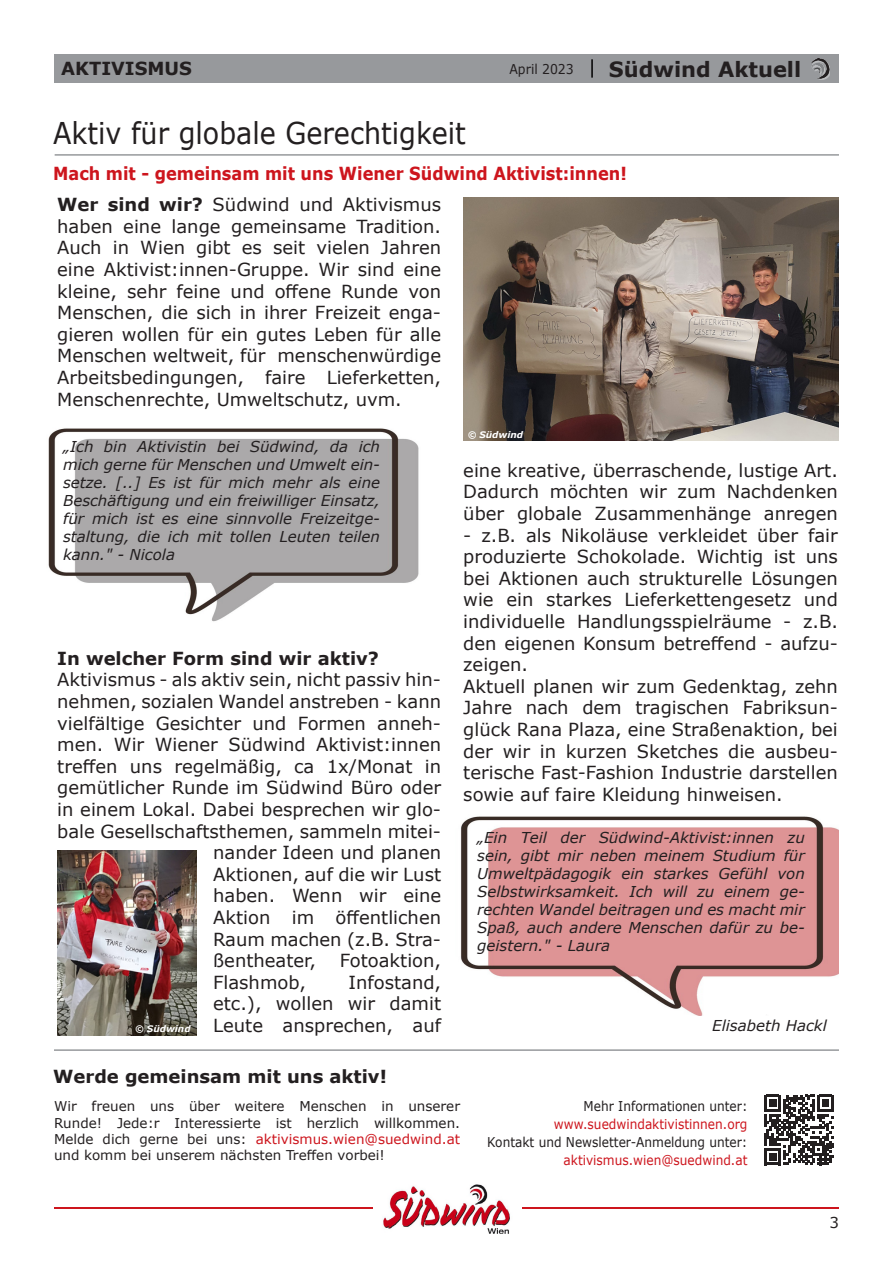
<style>
.page{position:relative;width:893px;height:1263px;background:#fff}
.page>*{position:absolute;margin:0;border:0;box-sizing:border-box;transform-origin:0 0}
.t1{font:30px "Verdana";color:#231f20;scale:.9 1}
.t2{font:700 21px "Verdana";color:#231f20}
.t3{font:18px/21.6px "Verdana";color:#231f20;text-align:justify}
.t4{font:700 18px "Verdana";color:#231f20}
.t5{font:700 18px "Verdana";color:#cd151d;scale:.9 1}
.t6{font:italic 15px/18px "Verdana";color:#231f20;text-align:justify}
.t7{font:15px "Verdana";color:#231f20}
.t8{font:13.5px/16.2px "Verdana";color:#231f20;text-align:justify}
.t9{font:13.5px "Verdana";color:#231f20;scale:.9 1}
.t10{font:13.5px "Verdana";color:#cd151d;scale:.9 1}
.t11{font:13.5px "Verdana";color:#231f20;scale:.92 1}
.t12{font:12.75px "Verdana";color:#231f20}
.t13{font:italic 700 9px "Verdana";color:#fff}
.s1{font-weight:700}
.s2{color:#cd151d}
</style>
<div class="page">
<div style="left:54px;top:54px;width:785px;height:29px;background:#97999c"></div>
<div style="left:812px;top:60px;width:18px;height:20px;background:#c7c8ca;opacity:.75"></div>
<img style="left:811px;top:59px;width:18px;height:19px">
<hr style="left:54px;top:1207px;width:318px;height:2px;background:#cd151d">
<hr style="left:522px;top:1207px;width:317px;height:2px;background:#cd151d">
<img style="left:383px;top:1184px;width:127px;height:50px">
<img style="left:48px;top:428px;width:371px;height:194px">
<hr style="left:55px;top:154px;width:784px;height:2px;background:#97999c">
<svg style="left:591px;top:59px;width:2px;height:19px"></svg>
<hr style="left:54px;top:1049px;width:785px;height:2px;background:#97999c">
<img style="left:57px;top:850px;width:140px;height:186px">
<svg style="left:764px;top:1095px;width:70px;height:70px"></svg>
<img style="left:461px;top:816px;width:378px;height:199px">
<img style="left:463px;top:197px;width:376px;height:244px">
<p class="t12" style="left:73px;top:64px;width:69px">März 2018</p>
<p class="t2" style="left:609px;top:55px;width:194px">Südwind Aktuell</p>
<p class="t4" style="left:61px;top:56px;width:132px">AKTIVISMUS</p>
<p class="t11" style="left:509px;top:60px;width:71px">April 2023</p>
<p class="t11" style="left:73px;top:60px;width:73px">März 2019</p>
<h1 class="t1" style="left:53px;top:112px;width:460px">Aktiv für globale Gerechtigkeit</h1>
<p class="t5" style="left:53px;top:161px;width:639px">Mach mit - gemeinsam mit uns Wiener Südwind Aktivist:innen!</p>
<p class="t3" style="left:57px;top:194px;width:385px"><span class="s1">Wer sind wir?</span> Südwind und Aktivismus haben eine lange gemeinsame Tradition.<br>Auch in Wien gibt es seit vielen Jahren eine Aktivist:innen-Gruppe. Wir sind eine kleine, sehr feine und offene Runde von Menschen, die sich in ihrer Freizeit enga&shy;gieren wollen für ein gutes Leben für alle Menschen weltweit, für menschenwürdige Arbeitsbedingungen, faire Lieferketten, Menschenrechte, Umweltschutz, uvm.</p>
<p class="t13" style="left:468px;top:428px;width:57px">© Südwind</p>
<p class="t6" style="left:63px;top:437px;width:318px">„Ich bin Aktivistin bei Südwind, da ich mich gerne für Menschen und Umwelt ein&shy;setze. [..] Es ist für mich mehr als eine Beschäftigung und ein freiwilliger Einsatz, für mich ist es eine sinnvolle Freizeitge&shy;staltung, die ich mit tollen Leuten teilen kann." - Nicola</p>
<p class="t3" style="left:463px;top:459px;width:376px">eine kreative, überraschende, lustige Art.<br>Dadurch möchten wir zum Nachdenken über globale Zusammenhänge anregen</p>
<p class="t3" style="left:463px;top:524px;width:376px;text-align:left">- z.B. als Nikoläuse verkleidet über fair produzierte Schokolade. Wichtig ist uns bei Aktionen auch strukturelle Lösungen wie ein starkes Lieferkettengesetz und individuelle Handlungsspielräume - z.B. den eigenen Konsum betreffend - aufzu&shy;zeigen.<br>Aktuell planen wir zum Gedenktag, zehn Jahre nach dem tragischen Fabriksun&shy;glück Rana Plaza, eine Straßenaktion, bei der wir in kurzen Sketches die ausbeu&shy;terische Fast-Fashion Industrie darstellen sowie auf faire Kleidung hinweisen.</p>
<p class="t4" style="left:57px;top:645px;width:323px">In welcher Form sind wir aktiv?</p>
<p class="t3" style="left:57px;top:669px;width:385px">Aktivismus - als aktiv sein, nicht passiv hin-</p>
<p class="t3" style="left:57px;top:690px;width:385px">nehmen, sozialen Wandel anstreben - kann</p>
<p class="t3" style="left:57px;top:712px;width:385px">vielfältige Gesichter und Formen anneh-</p>
<p class="t3" style="left:57px;top:734px;width:385px">men. Wir Wiener Südwind Aktivist:innen</p>
<p class="t3" style="left:57px;top:755px;width:385px">treffen uns regelmäßig, ca 1x/Monat in</p>
<p class="t3" style="left:57px;top:777px;width:385px">gemütlicher Runde im Südwind Büro oder</p>
<p class="t3" style="left:57px;top:798px;width:385px">in einem Lokal. Dabei besprechen wir glo-</p>
<p class="t3" style="left:57px;top:820px;width:385px">bale Gesellschaftsthemen, sammeln mitei-</p>
<p class="t3" style="left:213px;top:842px;width:230px">nander Ideen und planen</p>
<p class="t3" style="left:213px;top:863px;width:230px">Aktionen, auf die wir Lust</p>
<p class="t3" style="left:213px;top:885px;width:230px">haben. Wenn wir eine</p>
<p class="t3" style="left:213px;top:906px;width:229px">Aktion im öffentlichen</p>
<p class="t3" style="left:213px;top:928px;width:230px">Raum machen (z.B. Stra-</p>
<p class="t3" style="left:213px;top:950px;width:104px">ßentheater,</p>
<p class="t3" style="left:340px;top:950px;width:103px">Fotoaktion,</p>
<p class="t3" style="left:213px;top:971px;width:94px">Flashmob,</p>
<p class="t6" style="left:477px;top:828px;width:329px">„Ein Teil der Südwind-Aktivist:innen zu sein, gibt mir neben meinem Studium für Umweltpädagogik ein starkes Gefühl von Selbstwirksamkeit. Ich will zu einem ge&shy;rechten Wandel beitragen und es macht mir Spaß, auch andere Menschen dafür zu be&shy;geistern." - Laura</p>
<p class="t3" style="left:213px;top:971px;width:230px;text-indent:135px">Infostand, etc.), wollen wir damit Leute ansprechen, auf</p>
<p class="t13" style="left:135px;top:1022px;width:57px">© Südwind</p>
<p class="t6" style="left:712px;top:1016px;width:116px">Elisabeth Hackl</p>
<p class="t4" style="left:53px;top:1064px;width:335px">Werde gemeinsam mit uns aktiv!</p>
<p class="t8" style="left:54px;top:1098px;width:408px">Wir freuen uns über weitere Menschen in unserer Runde! Jede:r Interessierte ist herzlich willkommen.<br>Melde dich gerne bei uns: <span class="s2">aktivismus.wien@suedwind.at </span>und komm bei unserem nächsten Treffen vorbei!</p>
<p class="t9" style="left:584px;top:1097px;width:184px">Mehr Informationen unter:</p>
<p class="t10" style="left:554px;top:1115px;width:217px">www.suedwindaktivistinnen.org</p>
<p class="t9" style="left:487px;top:1133px;width:291px">Kontakt und Newsletter-Anmeldung unter:</p>
<p class="t10" style="left:563px;top:1151px;width:206px">aktivismus.wien@suedwind.at</p>
<p class="t7" style="left:829px;top:1212px;width:11px">3</p>
</div>
